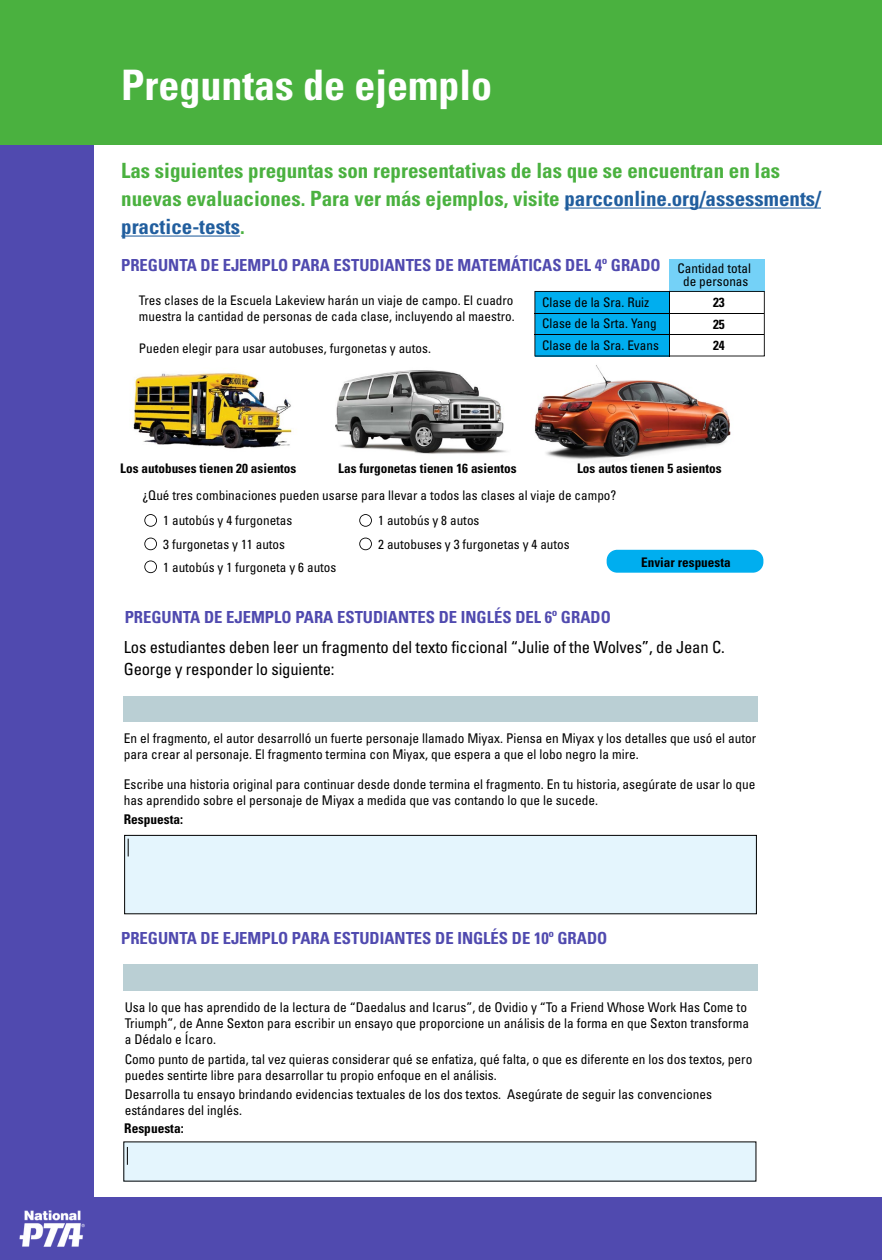
<style>
.page{position:relative;width:882px;height:1260px;background:#fff}
.page>*{position:absolute;margin:0;border:0;box-sizing:border-box;transform-origin:0 0}
.t1{font:700 condensed 42px "Univers LT Std";color:#fff}
.t2{font:700 condensed 21px/28px "Univers LT Std";color:#4ab13f}
.t3{font:700 condensed 16.62px "Univers LT Std";color:#504aaf}
.t4{font:condensed 16.62px/22.8px "Univers LT Std";letter-spacing:-.01em;color:#000}
.t5{font:condensed 13.3px/16.1px "Univers LT Std";color:#000}
.t6{font:700 condensed 13.3px "Univers LT Std";color:#000}
.t7{font:condensed 13.12px/24.2px "Univers LT Std";color:#000}
.t8{font:700 condensed 13.12px/21.3px "Univers LT Std";color:#000;text-align:justify}
.s1{color:#215e9e}
</style>
<div class="page">
<div style="left:0;top:113px;width:94px;height:1147px;background:#504aaf"></div>
<div style="left:0;top:0;width:882px;height:144px;background:#4ab13f"></div>
<hr style="left:564px;top:208px;width:257px;height:1px;background:#215e9e">
<hr style="left:121px;top:236px;width:119px;height:1px;background:#215e9e">
<div style="left:87px;top:1197px;width:795px;height:63px;background:#504aaf"></div>
<div style="left:669px;top:259px;width:96px;height:32px;background:#74d1f7"></div>
<img style="left:133px;top:373px;width:159px;height:76px">
<img style="left:335px;top:370px;width:172px;height:84px">
<img style="left:534px;top:365px;width:197px;height:95px">
<svg style="left:144px;top:514px;width:13px;height:13px"></svg>
<svg style="left:144px;top:538px;width:13px;height:12px"></svg>
<svg style="left:359px;top:514px;width:13px;height:13px"></svg>
<svg style="left:359px;top:538px;width:13px;height:12px"></svg>
<svg style="left:144px;top:561px;width:13px;height:12px"></svg>
<svg style="left:534px;top:291px;width:231px;height:65px"></svg>
<hr style="left:534px;top:313px;width:230px;height:1px;background:#000">
<hr style="left:534px;top:334px;width:230px;height:1px;background:#000">
<hr style="left:669px;top:291px;width:1px;height:66px;background:#000">
<div style="left:607px;top:550px;width:156px;height:23px;background:#00aeef;border-radius:11px"></div>
<div style="left:123px;top:964px;width:635px;height:27px;background:#bacfd4"></div>
<div style="left:124px;top:1142px;width:632px;height:39px;background:#e4f5fd"></div>
<svg style="left:127px;top:1147px;width:1px;height:18px"></svg>
<div style="left:124px;top:696px;width:634px;height:25px;background:#bacfd4"></div>
<div style="left:125px;top:835px;width:631px;height:79px;background:#e4f5fd"></div>
<div style="left:124px;top:835px;width:633px;height:79px;border:1px solid #000"></div>
<svg style="left:128px;top:839px;width:1px;height:17px"></svg>
<img style="left:19px;top:1210px;width:66px;height:37px">
<h1 class="t1" style="left:121px;top:59px;width:372px">Preguntas de ejemplo</h1>
<h2 class="t2" style="left:121px;top:156px;width:701px">Las siguientes preguntas son representativas de las que se encuentran en las nuevas evaluaciones. Para ver más ejemplos, visite <span class="s1">parcconline.org/assessments/ practice-tests</span>.</h2>
<p class="t3" style="left:121px;top:255px;width:541px">PREGUNTA DE EJEMPLO PARA ESTUDIANTES DE MATEMÁTICAS DEL 4º GRADO</p>
<p class="t7" style="left:139px;top:292px;width:377px;line-height:15.9px">Tres clases de la Escuela Lakeview harán un viaje de campo. El cuadro muestra la cantidad de personas de cada clase, incluyendo al maestro.</p>
<p class="t7" style="left:139px;top:336px;width:294px">Pueden elegir para usar autobuses, furgonetas y autos.</p>
<p class="t7" style="left:542px;top:291px;width:118px;line-height:21.3px">Clase de la Sra. Ruiz<br>Clase de la Srta. Yang<br>Clase de la Sra. Evans</p>
<p class="t7" style="left:678px;top:262px;width:75px;line-height:12.2px;text-align:center">Cantidad total de personas</p>
<p class="t8" style="left:713px;top:292px;width:13px">23<br>25<br>24</p>
<p class="t8" style="left:120px;top:458px;width:178px">Los autobuses tienen 20 asientos</p>
<p class="t8" style="left:338px;top:458px;width:180px">Las furgonetas tienen 16 asientos</p>
<p class="t8" style="left:577px;top:458px;width:146px">Los autos tienen 5 asientos</p>
<p class="t7" style="left:163px;top:484px;width:455px;text-indent:-21px">¿Qué tres combinaciones pueden usarse para llevar a todos las clases al viaje de campo?<br>1 autobús y 4 furgonetas<br>3 furgonetas y 11 autos</p>
<p class="t7" style="left:378px;top:509px;width:193px;line-height:23.4px">1 autobús y 8 autos<br>2 autobuses y 3 furgonetas y 4 autos</p>
<p class="t7" style="left:163px;top:555px;width:175px">1 autobús y 1 furgoneta y 6 autos</p>
<p class="t8" style="left:641px;top:551px;width:91px">Enviar respuesta</p>
<p class="t3" style="left:125px;top:607px;width:488px">PREGUNTA DE EJEMPLO PARA ESTUDIANTES DE INGLÉS DEL 6º GRADO</p>
<p class="t4" style="left:124px;top:635px;width:603px">Los estudiantes deben leer un fragmento del texto ficcional “Julie of the Wolves”, de Jean C.<br>George y responder lo siguiente:</p>
<p class="t5" style="left:124px;top:730px;width:634px">En el fragmento, el autor desarrolló un fuerte personaje llamado Miyax. Piensa en Miyax y los detalles que usó el autor para crear al personaje. El fragmento termina con Miyax, que espera a que el lobo negro la mire.</p>
<p class="t5" style="left:124px;top:776px;width:633px">Escribe una historia original para continuar desde donde termina el fragmento. En tu historia, asegúrate de usar lo que has aprendido sobre el personaje de Miyax a medida que vas contando lo que le sucede.</p>
<p class="t6" style="left:124px;top:812px;width:61px">Respuesta:</p>
<p class="t3" style="left:121px;top:928px;width:488px">PREGUNTA DE EJEMPLO PARA ESTUDIANTES DE INGLÉS DE 10º GRADO</p>
<p class="t5" style="left:125px;top:999px;width:626px">Usa lo que has aprendido de la lectura de “Daedalus and Icarus”, de Ovidio y “To a Friend Whose Work Has Come to<br>Triumph”, de Anne Sexton para escribir un ensayo que proporcione un análisis de la forma en que Sexton transforma a Dédalo e Ícaro.</p>
<p class="t5" style="left:125px;top:1051px;width:629px">Como punto de partida, tal vez quieras considerar qué se enfatiza, qué falta, o que es diferente en los dos textos, pero puedes sentirte libre para desarrollar tu propio enfoque en el análisis.</p>
<p class="t5" style="left:125px;top:1086px;width:589px">Desarrolla tu ensayo brindando evidencias textuales de los dos textos. Asegúrate de seguir las convenciones estándares del inglés.</p>
<p class="t6" style="left:124px;top:1121px;width:61px">Respuesta:</p>
</div>
